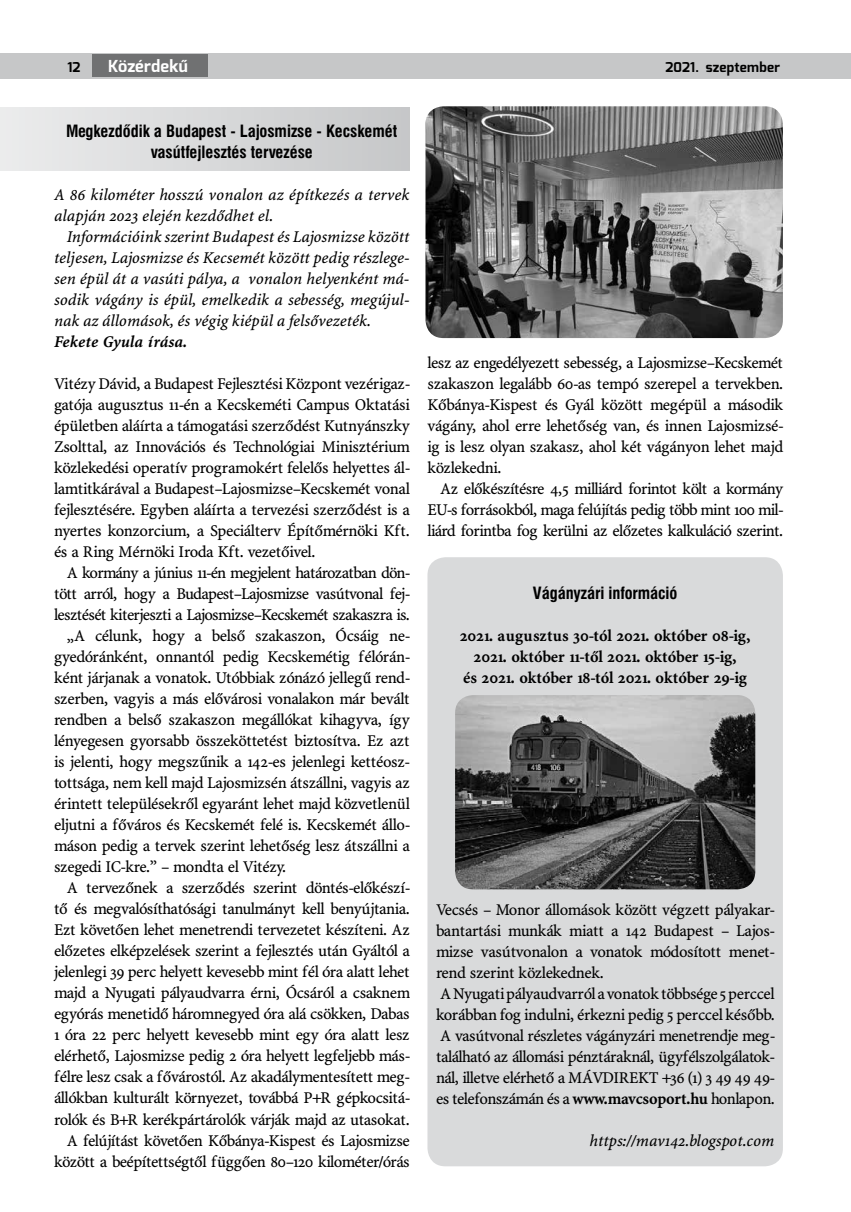
<style>
.page{position:relative;width:851px;height:1212px;background:#fff}
.page>*{position:absolute;margin:0;border:0;box-sizing:border-box;transform-origin:0 0}
.t1{font:16.5px/21px "Minion PFL";letter-spacing:-.005em;color:#000;text-align:justify}
.t2{font:italic 16.5px/21px "Minion PFL";color:#000}
.t3{font:700 16.5px/21px "Minion PFL";color:#000;text-align:center}
.t4{font:700 16.5px/21px "Swiss 721 Cn PFL";color:#000;text-align:center}
.t5{font:italic 700 16.5px "Minion PFL";color:#000}
.t6{font:700 16.5px "Exo";letter-spacing:.01em;color:#fff}
.t7{font:700 13.5px "Exo";letter-spacing:.015em;color:#000}
.s1{font-weight:700}
</style>
<div class="page">
<div style="left:427px;top:557px;width:355px;height:609px;background:#d9dadb;border-radius:18px"></div>
<div style="left:0;top:53px;width:850px;height:26px;background:#c6c7c8"></div>
<div style="left:92px;top:55px;width:116px;height:22px;background:#707172"></div>
<div style="left:0;top:107px;width:409px;height:63px;background:linear-gradient(to right,#ececed,#c6c7c9)"></div>
<img style="left:425px;top:106px;width:357px;height:232px">
<img style="left:455px;top:695px;width:300px;height:194px">
<p class="t7" style="left:68px;top:58px;width:15px">12</p>
<p class="t6" style="left:108px;top:55px;width:81px">Közérdekű</p>
<p class="t7" style="left:665px;top:58px;width:116px">2021. szeptember</p>
<p class="t4" style="left:66px;top:121px;width:332px">Megkezdődik a Budapest - Lajosmizse - Kecskemét vasútfejlesztés tervezése</p>
<p class="t2" style="left:54px;top:185px;width:357px">A 86 kilométer hosszú vonalon az építkezés a tervek alapján 2023 elején kezdődhet el.</p>
<p class="t2" style="left:54px;top:227px;width:357px;text-align:justify;text-indent:13px">Információink szerint Budapest és Lajosmizse között teljesen, Lajosmizse és Kecsemét között pedig részlege&shy;sen épül át a vasúti pálya, a vonalon helyenként má&shy;sodik vágány is épül, emelkedik a sebesség, megújul&shy;nak az állomások, és végig kiépül a felsővezeték.</p>
<p class="t5" style="left:54px;top:333px;width:135px">Fekete Gyula írása.</p>
<p class="t1" style="left:54px;top:374px;width:357px">Vitézy Dávid, a Budapest Fejlesztési Központ vezérigaz&shy;gatója augusztus 11-én a Kecskeméti Campus Oktatási épületben aláírta a támogatási szerződést Kutnyánszky Zsolttal, az Innovációs és Technológiai Minisztérium közlekedési operatív programokért felelős helyettes ál&shy;lamtitkárával a Budapest–Lajosmizse–Kecskemét vonal fejlesztésére. Egyben aláírta a tervezési szerződést is a nyertes konzorcium, a Speciálterv Építőmérnöki Kft. és a Ring Mérnöki Iroda Kft. vezetőivel.</p>
<p class="t1" style="left:67px;top:563px;width:344px">A kormány a június 11-én megjelent határozatban dön-</p>
<p class="t1" style="left:54px;top:584px;width:357px">tött arról, hogy a Budapest–Lajosmizse vasútvonal fej-</p>
<p class="t1" style="left:54px;top:605px;width:357px">lesztését kiterjeszti a Lajosmizse–Kecskemét szakaszra is.</p>
<p class="t1" style="left:67px;top:626px;width:344px">„A célunk, hogy a belső szakaszon, Ócsáig ne-</p>
<p class="t1" style="left:54px;top:647px;width:357px">gyedóránként, onnantól pedig Kecskemétig félórán-</p>
<p class="t1" style="left:54px;top:668px;width:357px">ként járjanak a vonatok. Utóbbiak zónázó jellegű rend-</p>
<p class="t1" style="left:54px;top:689px;width:357px">szerben, vagyis a más elővárosi vonalakon már bevált</p>
<p class="t1" style="left:54px;top:710px;width:357px">rendben a belső szakaszon megállókat kihagyva, így</p>
<p class="t1" style="left:54px;top:731px;width:357px">lényegesen gyorsabb összeköttetést biztosítva. Ez azt</p>
<p class="t1" style="left:54px;top:752px;width:357px">is jelenti, hogy megszűnik a 142-es jelenlegi kettéosz-</p>
<p class="t1" style="left:54px;top:773px;width:357px">tottsága, nem kell majd Lajosmizsén átszállni, vagyis az</p>
<p class="t1" style="left:54px;top:794px;width:357px">érintett településekről egyaránt lehet majd közvetlenül</p>
<p class="t1" style="left:54px;top:815px;width:357px">eljutni a főváros és Kecskemét felé is. Kecskemét állo-</p>
<p class="t1" style="left:54px;top:836px;width:357px">máson pedig a tervek szerint lehetőség lesz átszállni a</p>
<p class="t1" style="left:54px;top:857px;width:233px">szegedi IC-kre.” – mondta el Vitézy.</p>
<p class="t1" style="left:67px;top:878px;width:344px">A tervezőnek a szerződés szerint döntés-előkészí-</p>
<p class="t1" style="left:54px;top:899px;width:357px">tő és megvalósíthatósági tanulmányt kell benyújtania.</p>
<p class="t1" style="left:54px;top:920px;width:357px">Ezt követően lehet menetrendi tervezetet készíteni. Az</p>
<p class="t1" style="left:54px;top:941px;width:357px">előzetes elképzelések szerint a fejlesztés után Gyáltól a</p>
<p class="t1" style="left:54px;top:962px;width:357px">jelenlegi 39 perc helyett kevesebb mint fél óra alatt lehet</p>
<p class="t1" style="left:54px;top:983px;width:357px">majd a Nyugati pályaudvarra érni, Ócsáról a csaknem</p>
<p class="t1" style="left:54px;top:1004px;width:357px">egyórás menetidő háromnegyed óra alá csökken, Dabas</p>
<p class="t1" style="left:54px;top:1025px;width:357px">1 óra 22 perc helyett kevesebb mint egy óra alatt lesz</p>
<p class="t1" style="left:54px;top:1046px;width:357px">elérhető, Lajosmizse pedig 2 óra helyett legfeljebb más-</p>
<p class="t1" style="left:54px;top:1067px;width:357px">félre lesz csak a fővárostól. Az akadálymentesített meg-</p>
<p class="t1" style="left:54px;top:1088px;width:357px">állókban kulturált környezet, továbbá P+R gépkocsitá-</p>
<p class="t1" style="left:54px;top:1109px;width:357px">rolók és B+R kerékpártárolók várják majd az utasokat.</p>
<p class="t1" style="left:67px;top:1130px;width:344px">A felújítást követően Kőbánya-Kispest és Lajosmizse</p>
<p class="t1" style="left:54px;top:1151px;width:357px">között a beépítettségtől függően 80–120 kilométer/órás</p>
<p class="t1" style="left:427px;top:353px;width:357px">lesz az engedélyezett sebesség, a Lajosmizse–Kecskemét szakaszon legalább 60-as tempó szerepel a tervekben.<br>Kőbánya-Kispest és Gyál között megépül a második vágány, ahol erre lehetőség van, és innen Lajosmizsé&shy;ig is lesz olyan szakasz, ahol két vágányon lehet majd közlekedni.</p>
<p class="t1" style="left:427px;top:479px;width:357px;text-indent:13px">Az előkészítésre 4,5 milliárd forintot költ a kormány EU-s forrásokból, maga felújítás pedig több mint 100 mil&shy;liárd forintba fog kerülni az előzetes kalkuláció szerint.</p>
<p class="t4" style="left:532px;top:583px;width:146px">Vágányzári információ</p>
<p class="t3" style="left:460px;top:626px;width:292px">2021. augusztus 30-tól 2021. október 08-ig,<br>2021. október 11-től 2021. október 15-ig,<br>és 2021. október 18-tól 2021. október 29-ig</p>
<p class="t1" style="left:436px;top:899px;width:340px;text-align:left">Vecsés – Monor állomások között végzett pályakar&shy;bantartási munkák miatt a 142 Budapest – Lajos&shy;mizse vasútvonalon a vonatok módosított menet&shy;rend szerint közlekednek.<br>A Nyugati pályaudvarról a vonatok többsége 5 perccel korábban fog indulni, érkezni pedig 5 perccel később.<br>A vasútvonal részletes vágányzári menetrendje meg&shy;található az állomási pénztáraknál, ügyfélszolgálatok&shy;nál, illetve elérhető a MÁVDIREKT +36 (1) 3 49 49 49- es telefonszámán és a <span class="s1">www.mavcsoport.hu</span> honlapon.</p>
<p class="t2" style="left:589px;top:1130px;width:186px">https://mav142.blogspot.com</p>
</div>
